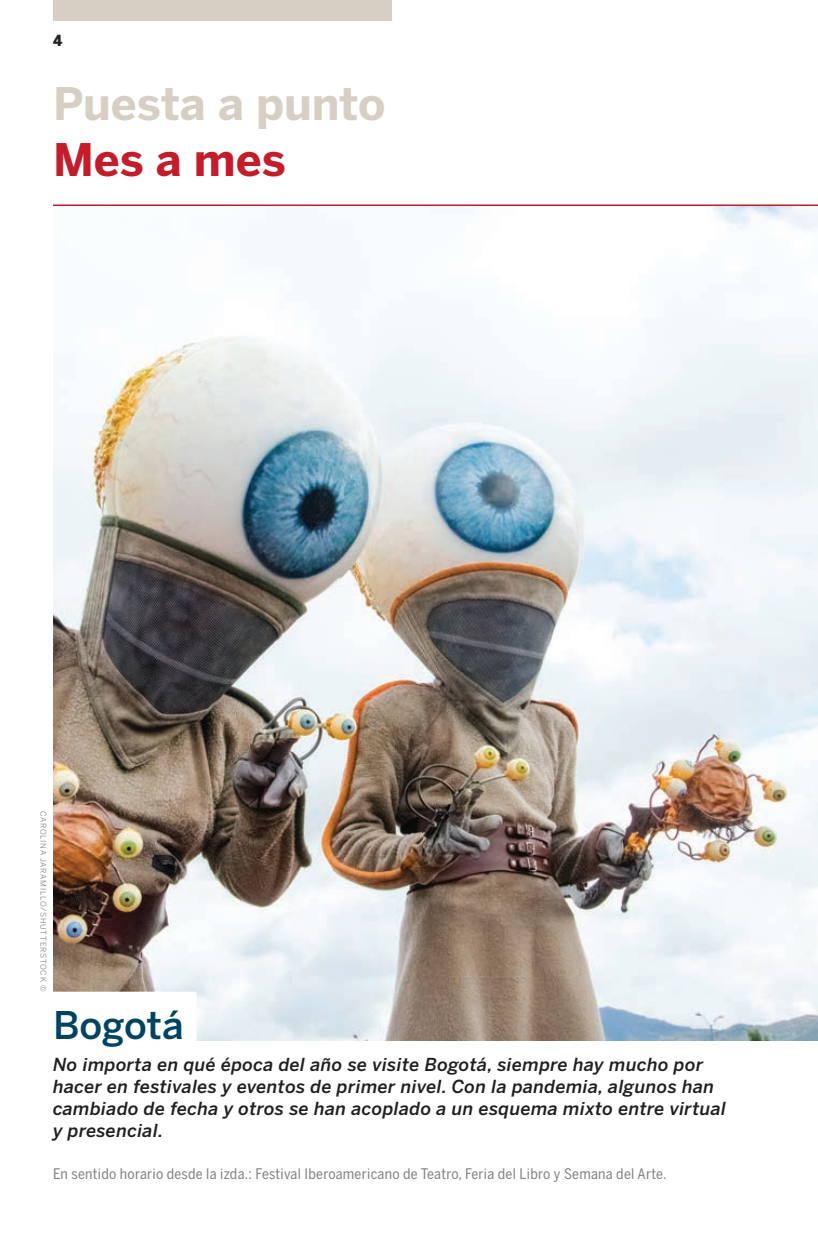
<style>
.page{position:relative;width:818px;height:1242px;background:#fff}
.page>*{position:absolute;margin:0;border:0;box-sizing:border-box;transform-origin:0 0}
.t1{font:700 44.55px "LP Benton Sans";letter-spacing:-.005em;color:#d7cfc4}
.t2{font:700 44.55px "LP Benton Sans";color:#c51c2b}
.t3{font:500 37.8px "LP Benton Sans";letter-spacing:-.01em;color:#004462}
.t4{font:italic 500 17.78px/22.3px "LP Benton Sans";letter-spacing:.02em;color:#231f20}
.t5{font:15.08px "LP Benton Sans Cond Bl";color:#231f20}
.t6{font:14.4px "LP Benton Sans Cond";letter-spacing:.02em;color:#808285}
.t7{font:7.88px "LP Benton Sans";letter-spacing:.1em;color:#808285}
</style>
<div class="page">
<div style="left:53px;top:0;width:338px;height:21px;background:#d7cfc4"></div>
<hr style="left:53px;top:204px;width:764px;height:3px;background:#c51c2b">
<img style="left:53px;top:207px;width:764px;height:833px">
<div style="left:40px;top:991px;width:156px;height:54px;background:#fff"></div>
<p class="t5" style="left:53px;top:35px;width:11px">4</p>
<h1 class="t1" style="left:53px;top:87px;width:334px">Puesta a punto</h1>
<h1 class="t2" style="left:53px;top:143px;width:234px">Mes a mes</h1>
<p class="t7" style="left:46px;top:810px;width:183px;rotate:90deg">CAROLINA JARAMILLO/SHUTTERSTOCK ©</p>
<h2 class="t3" style="left:53px;top:1010px;width:132px">Bogotá</h2>
<p class="t4" style="left:53px;top:1054px;width:674px">No importa en qué época del año se visite Bogotá, siempre hay mucho por hacer en festivales y eventos de primer nivel. Con la pandemia, algunos han cambiado de fecha y otros se han acoplado a un esquema mixto entre virtual y presencial.</p>
<p class="t6" style="left:53px;top:1168px;width:615px">En sentido horario desde la izda.: Festival Iberoamericano de Teatro, Feria del Libro y Semana del Arte.</p>
</div>
